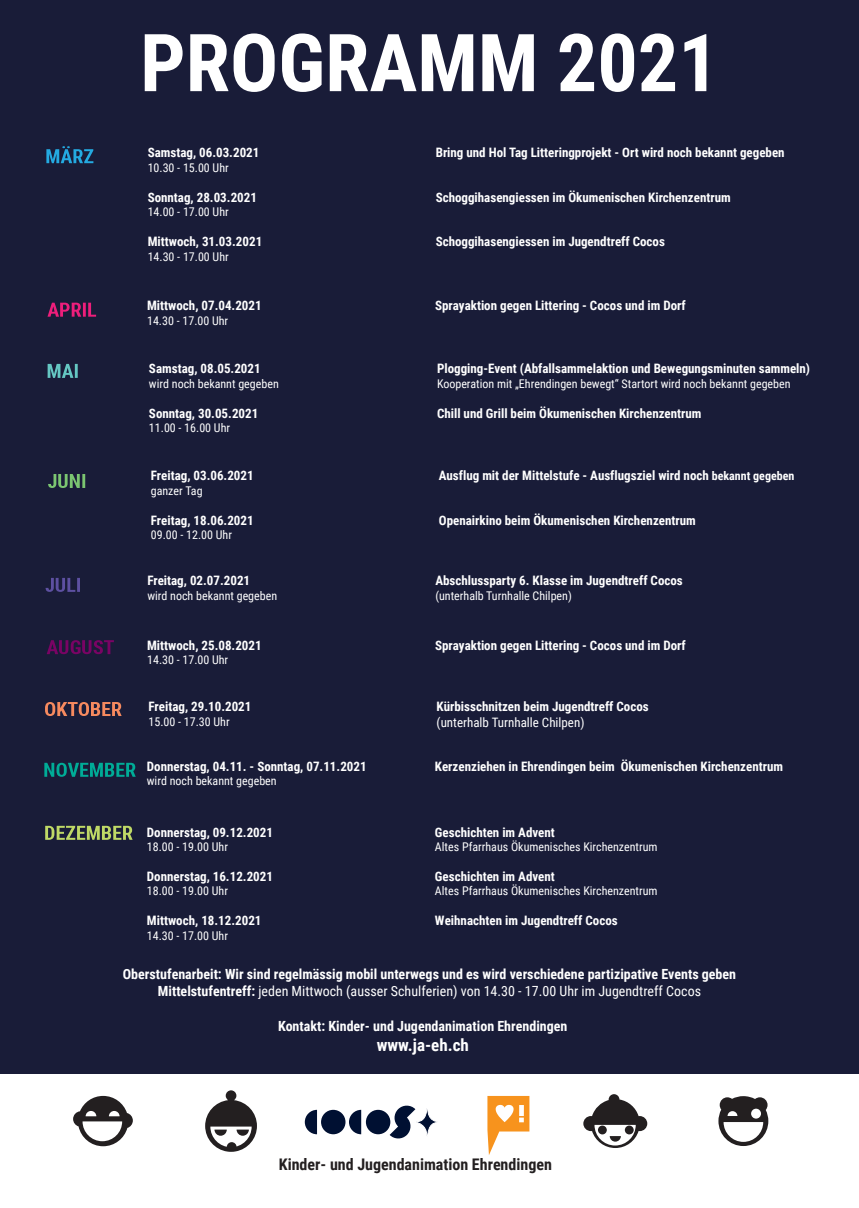
<style>
.page{position:relative;width:859px;height:1208px;background:#fff}
.page>*{position:absolute;margin:0;border:0;box-sizing:border-box;transform-origin:0 0}
.t1{font:700 80px "Roboto Condensed";color:#fff}
.t2{font:700 17px "Roboto Condensed";color:#fff}
.t3{font:700 16px "Roboto Condensed";color:#231f20}
.t4{font:700 14px/16.8px "Roboto Condensed";color:#fff;text-align:center}
.t5{font:700 13px "Roboto Condensed";color:#fff}
.t6{font:13px "Roboto Condensed";color:#fff}
.t7{font:12px "Roboto Condensed";color:#fff}
.s1{font-size:12px}
.s2{font-weight:400}
</style>
<div class="page">
<div style="left:1px;top:0;width:858px;height:1073px;background:#191c38"></div>
<svg style="left:73px;top:1095px;width:60px;height:52px"></svg>
<svg style="left:205px;top:1090px;width:52px;height:62px"></svg>
<svg style="left:718px;top:1096px;width:51px;height:50px"></svg>
<svg style="left:583px;top:1094px;width:65px;height:54px"></svg>
<svg style="left:305px;top:1105px;width:132px;height:34px"></svg>
<svg style="left:487px;top:1096px;width:42px;height:59px"></svg>
<svg style="left:46px;top:146px;width:47px;height:17px"></svg>
<svg style="left:48px;top:303px;width:48px;height:14px"></svg>
<svg style="left:48px;top:474px;width:37px;height:14px"></svg>
<svg style="left:45px;top:702px;width:77px;height:14px"></svg>
<svg style="left:45px;top:826px;width:88px;height:14px"></svg>
<svg style="left:48px;top:364px;width:30px;height:14px"></svg>
<svg style="left:46px;top:578px;width:34px;height:14px"></svg>
<svg style="left:47px;top:640px;width:67px;height:14px"></svg>
<svg style="left:44px;top:763px;width:92px;height:14px"></svg>
<h1 class="t1" style="left:140px;top:7px;width:580px">PROGRAMM 2021</h1>
<p class="t5" style="left:148px;top:144px;width:113px">Samstag, 06.03.2021</p>
<p class="t5" style="left:436px;top:144px;width:350px">Bring und Hol Tag Litteringprojekt - Ort wird noch bekannt gegeben</p>
<p class="t7" style="left:148px;top:159px;width:83px">10.30 - 15.00 Uhr</p>
<p class="t5" style="left:148px;top:188px;width:111px">Sonntag, 28.03.2021</p>
<p class="t5" style="left:436px;top:188px;width:297px">Schoggihasengiessen im Ökumenischen Kirchenzentrum</p>
<p class="t7" style="left:148px;top:203px;width:83px">14.00 - 17.00 Uhr</p>
<p class="t5" style="left:148px;top:232px;width:116px">Mittwoch, 31.03.2021</p>
<p class="t5" style="left:436px;top:232px;width:231px">Schoggihasengiessen im Jugendtreff Cocos</p>
<p class="t7" style="left:148px;top:248px;width:83px">14.30 - 17.00 Uhr</p>
<p class="t5" style="left:147px;top:296px;width:116px">Mittwoch, 07.04.2021</p>
<p class="t5" style="left:435px;top:296px;width:252px">Sprayaktion gegen Littering - Cocos und im Dorf</p>
<p class="t7" style="left:147px;top:312px;width:83px">14.30 - 17.00 Uhr</p>
<p class="t5" style="left:149px;top:359px;width:113px">Samstag, 08.05.2021</p>
<p class="t5" style="left:437px;top:359px;width:375px">Plogging-Event (Abfallsammelaktion und Bewegungsminuten sammeln)</p>
<p class="t7" style="left:149px;top:375px;width:131px">wird noch bekannt gegeben</p>
<p class="t7" style="left:437px;top:375px;width:355px">Kooperation mit „Ehrendingen bewegt“ Startort wird noch bekannt gegeben</p>
<p class="t5" style="left:149px;top:404px;width:111px">Sonntag, 30.05.2021</p>
<p class="t5" style="left:437px;top:404px;width:266px">Chill und Grill beim Ökumenischen Kirchenzentrum</p>
<p class="t7" style="left:149px;top:419px;width:83px">11.00 - 16.00 Uhr</p>
<p class="t5" style="left:151px;top:467px;width:104px">Freitag, 03.06.2021</p>
<p class="t5" style="left:439px;top:467px;width:357px">Ausflug mit der Mittelstufe - Ausflugsziel wird noch <span class="s1">bekannt gegeben</span></p>
<p class="t7" style="left:151px;top:482px;width:53px">ganzer Tag</p>
<p class="t5" style="left:151px;top:511px;width:104px">Freitag, 18.06.2021</p>
<p class="t5" style="left:439px;top:511px;width:258px">Openairkino beim Ökumenischen Kirchenzentrum</p>
<p class="t7" style="left:151px;top:526px;width:83px">09.00 - 12.00 Uhr</p>
<p class="t5" style="left:147px;top:571px;width:104px">Freitag, 02.07.2021</p>
<p class="t5" style="left:435px;top:571px;width:249px">Abschlussparty 6. Klasse im Jugendtreff Cocos</p>
<p class="t7" style="left:147px;top:587px;width:131px">wird noch bekannt gegeben</p>
<p class="t7" style="left:435px;top:587px;width:138px">(unterhalb Turnhalle Chilpen)</p>
<p class="t5" style="left:147px;top:636px;width:116px">Mittwoch, 25.08.2021</p>
<p class="t5" style="left:435px;top:636px;width:252px">Sprayaktion gegen Littering - Cocos und im Dorf</p>
<p class="t7" style="left:147px;top:651px;width:83px">14.30 - 17.00 Uhr</p>
<p class="t5" style="left:149px;top:697px;width:104px">Freitag, 29.10.2021</p>
<p class="t5" style="left:437px;top:697px;width:214px">Kürbisschnitzen beim Jugendtreff Cocos</p>
<p class="t7" style="left:149px;top:713px;width:83px">15.00 - 17.30 Uhr</p>
<p class="t6" style="left:437px;top:713px;width:149px">(unterhalb Turnhalle Chilpen)</p>
<p class="t5" style="left:147px;top:757px;width:221px">Donnerstag, 04.11. - Sonntag, 07.11.2021</p>
<p class="t5" style="left:435px;top:757px;width:350px">Kerzenziehen in Ehrendingen beim Ökumenischen Kirchenzentrum</p>
<p class="t7" style="left:147px;top:772px;width:131px">wird noch bekannt gegeben</p>
<p class="t5" style="left:147px;top:823px;width:128px">Donnerstag, 09.12.2021</p>
<p class="t5" style="left:435px;top:823px;width:121px">Geschichten im Advent</p>
<p class="t7" style="left:147px;top:838px;width:83px">18.00 - 19.00 Uhr</p>
<p class="t7" style="left:435px;top:838px;width:224px">Altes Pfarrhaus Ökumenisches Kirchenzentrum</p>
<p class="t5" style="left:147px;top:867px;width:128px">Donnerstag, 16.12.2021</p>
<p class="t5" style="left:435px;top:867px;width:121px">Geschichten im Advent</p>
<p class="t7" style="left:147px;top:882px;width:83px">18.00 - 19.00 Uhr</p>
<p class="t7" style="left:435px;top:882px;width:224px">Altes Pfarrhaus Ökumenisches Kirchenzentrum</p>
<p class="t5" style="left:147px;top:911px;width:116px">Mittwoch, 18.12.2021</p>
<p class="t5" style="left:435px;top:911px;width:184px">Weihnachten im Jugendtreff Cocos</p>
<p class="t7" style="left:147px;top:927px;width:83px">14.30 - 17.00 Uhr</p>
<p class="t4" style="left:123px;top:965px;width:615px">Oberstufenarbeit: Wir sind regelmässig mobil unterwegs und es wird verschiedene partizipative Events geben<br>Mittelstufentreff: <span class="s2">jeden Mittwoch (ausser Schulferien) von 14.30 - 17.00 Uhr im Jugendtreff Cocos</span></p>
<p class="t4" style="left:278px;top:1016px;width:291px">Kontakt: Kinder- und Jugendanimation Ehrendingen</p>
<h2 class="t2" style="left:377px;top:1033px;width:94px">www.ja-eh.ch</h2>
<p class="t3" style="left:279px;top:1153px;width:275px">Kinder- und Jugendanimation Ehrendingen</p>
</div>
